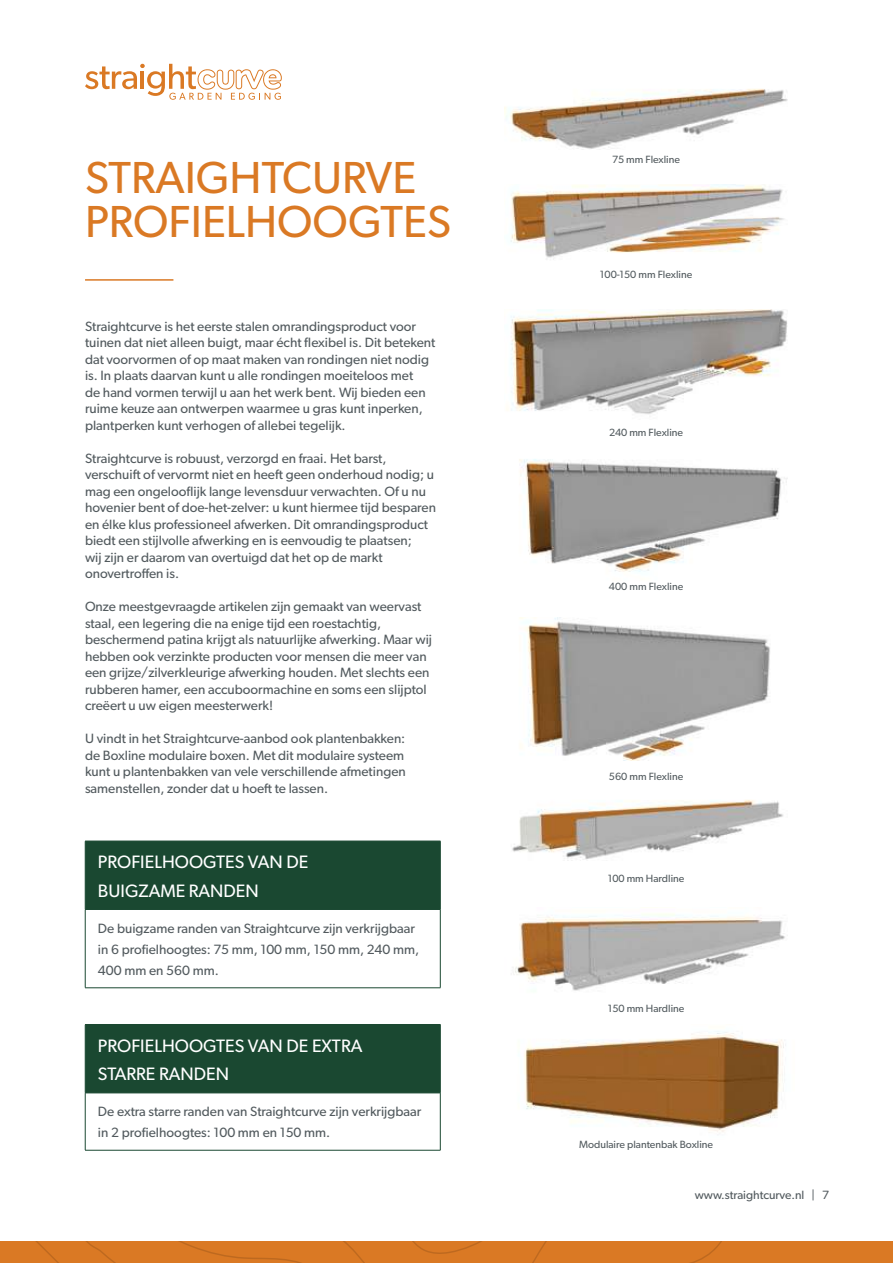
<style>
.page{position:relative;width:893px;height:1263px;background:#fff}
.page>*{position:absolute;margin:0;border:0;box-sizing:border-box;transform-origin:0 0}
.t1{font:45px/43.5px "Gibson";color:#da7924}
.t2{font:18px/28.5px "Gibson";color:#fff}
.t3{font:13.5px/16.5px "Gibson";color:#525a5e}
.t4{font:12px "Gibson";color:#525a5e}
.t5{font:10.5px "Gibson";color:#525a5e}
</style>
<div class="page">
<hr style="left:0;top:383px;width:1px;height:880px;background:#57585a">
<div style="left:0;top:1242px;width:893px;height:21px;background:#da7924"></div>
<img style="left:520px;top:617px;width:250px;height:144px">
<img style="left:512px;top:800px;width:272px;height:61px">
<img style="left:507px;top:309px;width:280px;height:105px">
<img style="left:513px;top:913px;width:272px;height:78px">
<img style="left:519px;top:459px;width:269px;height:113px">
<img style="left:524px;top:1031px;width:260px;height:101px">
<hr style="left:85px;top:279px;width:88px;height:2px;background:#da7924">
<svg style="left:85px;top:842px;width:355px;height:251px;fill:#1a4831"></svg>
<hr style="left:85px;top:841px;width:1px;height:68px;background:#1a4831">
<hr style="left:85px;top:841px;width:355px;height:1px;background:#1a4831">
<hr style="left:440px;top:841px;width:1px;height:68px;background:#1a4831">
<hr style="left:85px;top:910px;width:1px;height:77px;background:#1a4831">
<hr style="left:85px;top:909px;width:355px;height:1px;background:#1a4831">
<hr style="left:440px;top:910px;width:1px;height:77px;background:#1a4831">
<hr style="left:85px;top:987px;width:355px;height:1px;background:#1a4831">
<hr style="left:85px;top:1025px;width:1px;height:68px;background:#1a4831">
<hr style="left:85px;top:1024px;width:355px;height:1px;background:#1a4831">
<hr style="left:440px;top:1025px;width:1px;height:68px;background:#1a4831">
<hr style="left:85px;top:1093px;width:1px;height:57px;background:#1a4831">
<hr style="left:85px;top:1093px;width:355px;height:1px;background:#1a4831">
<hr style="left:440px;top:1093px;width:1px;height:57px;background:#1a4831">
<hr style="left:85px;top:1150px;width:355px;height:1px;background:#1a4831">
<img style="left:504px;top:89px;width:284px;height:60px">
<img style="left:510px;top:185px;width:274px;height:74px">
<svg style="left:85px;top:64px;width:197px;height:36px"></svg>
<h1 class="t1" style="left:85px;top:158px;width:368px">STRAIGHTCURVE<br>PROFIELHOOGTES</h1>
<p class="t3" style="left:85px;top:318px;width:352px">Straightcurve is het eerste stalen omrandingsproduct voor tuinen dat niet alleen buigt, maar écht flexibel is. Dit betekent dat voorvormen of op maat maken van rondingen niet nodig is. In plaats daarvan kunt u alle rondingen moeiteloos met<br>de hand vormen terwijl u aan het werk bent. Wij bieden een ruime keuze aan ontwerpen waarmee u gras kunt inperken, plantperken kunt verhogen of allebei tegelijk.</p>
<p class="t3" style="left:85px;top:450px;width:352px">Straightcurve is robuust, verzorgd en fraai. Het barst, verschuift of vervormt niet en heeft geen onderhoud nodig; u mag een ongelooflijk lange levensduur verwachten. Of u nu hovenier bent of doe-het-zelver: u kunt hiermee tijd besparen en élke klus professioneel afwerken. Dit omrandingsproduct biedt een stijlvolle afwerking en is eenvoudig te plaatsen;<br>wij zijn er daarom van overtuigd dat het op de markt onovertroffen is.</p>
<p class="t3" style="left:85px;top:599px;width:349px">Onze meestgevraagde artikelen zijn gemaakt van weervast staal, een legering die na enige tijd een roestachtig, beschermend patina krijgt als natuurlijke afwerking. Maar wij hebben ook verzinkte producten voor mensen die meer van een grijze/zilverkleurige afwerking houden. Met slechts een rubberen hamer, een accuboormachine en soms een slijptol creëert u uw eigen meesterwerk!</p>
<p class="t3" style="left:85px;top:731px;width:322px;text-align:justify">U vindt in het Straightcurve-aanbod ook plantenbakken: de Boxline modulaire boxen. Met dit modulaire systeem kunt u plantenbakken van vele verschillende afmetingen samenstellen, zonder dat u hoeft te lassen.</p>
<h2 class="t2" style="left:98px;top:848px;width:212px">PROFIELHOOGTES VAN DE<br>BUIGZAME RANDEN</h2>
<p class="t3" style="left:98px;top:918px;width:323px;line-height:21px">De buigzame randen van Straightcurve zijn verkrijgbaar in 6 profielhoogtes: 75 mm, 100 mm, 150 mm, 240 mm,<br>400 mm en 560 mm.</p>
<h2 class="t2" style="left:98px;top:1032px;width:266px">PROFIELHOOGTES VAN DE EXTRA<br>STARRE RANDEN</h2>
<p class="t3" style="left:98px;top:1102px;width:325px;line-height:21px">De extra starre randen van Straightcurve zijn verkrijgbaar in 2 profielhoogtes: 100 mm en 150 mm.</p>
<p class="t5" style="left:612px;top:155px;width:69px">75 mm Flexline</p>
<p class="t5" style="left:600px;top:270px;width:94px">100-150 mm Flexline</p>
<p class="t5" style="left:609px;top:427px;width:76px">240 mm Flexline</p>
<p class="t5" style="left:609px;top:581px;width:76px">400 mm Flexline</p>
<p class="t5" style="left:609px;top:771px;width:76px">560 mm Flexline</p>
<p class="t5" style="left:608px;top:873px;width:78px">100 mm Hardline</p>
<p class="t5" style="left:608px;top:1003px;width:78px">150 mm Hardline</p>
<p class="t5" style="left:579px;top:1139px;width:135px">Modulaire plantenbak Boxline</p>
<p class="t4" style="left:695px;top:1189px;width:136px">www.straightcurve.nl | 7</p>
</div>
